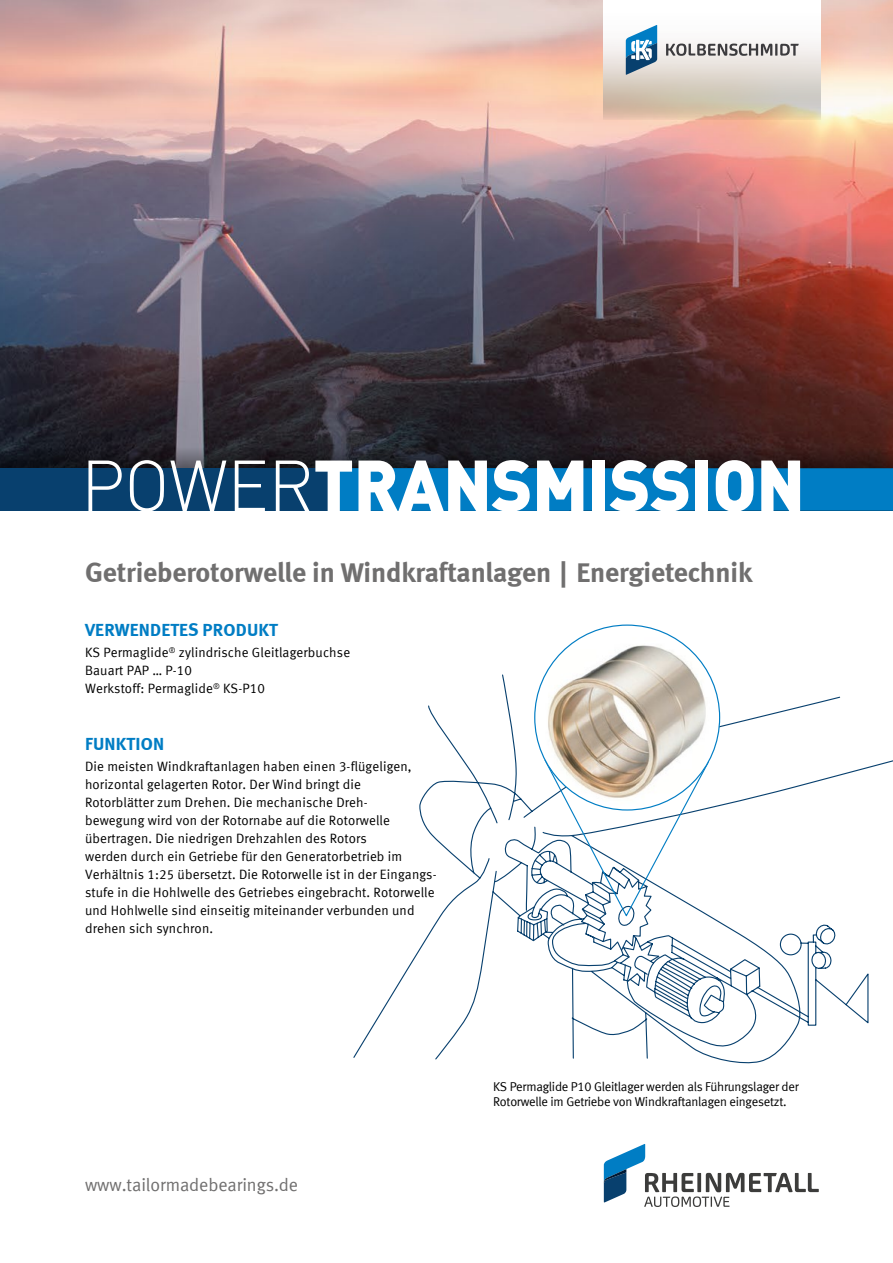
<style>
.page{position:relative;width:893px;height:1263px;background:#fff}
.page>*{position:absolute;margin:0;border:0;box-sizing:border-box;transform-origin:0 0}
.t1{font:900 71.25px "DIN Pro";letter-spacing:-.01em;color:#fff}
.t2{font:27.75px "Meta Bold LF";letter-spacing:-.005em;color:#706f6f}
.t3{font:18px "Meta Bold LF";letter-spacing:.01em;color:#007dc4}
.t4{font:18px "Meta Normal LF";letter-spacing:-.005em;color:#706f6f}
.t5{font:13.5px/18px "Meta Normal LF";letter-spacing:.01em;color:#000}
.t6{font:12.75px/15.3px "Meta Normal LF";letter-spacing:-.02em;color:#000}
.s1{font-weight:300}
</style>
<div class="page">
<img style="left:0;top:0;width:893px;height:447px">
<svg style="left:0;top:447px;width:893px;height:22px;background:#231d22"></svg>
<div style="left:0;top:469px;width:569px;height:42px;background:#08406e"></div>
<div style="left:334px;top:468px;width:559px;height:43px;background:#007dc4"></div>
<svg style="left:353px;top:674px;width:540px;height:390px"></svg>
<svg style="left:543px;top:810px;width:167px;height:108px"></svg>
<img style="left:537px;top:626px;width:181px;height:184px">
<svg style="left:604px;top:1144px;width:215px;height:63px"></svg>
<svg style="left:604px;top:0;width:217px;height:120px"></svg>
<svg style="left:626px;top:25px;width:31px;height:50px"></svg>
<svg style="left:666px;top:44px;width:133px;height:12px"></svg>
<h1 class="t1" style="left:81px;top:428px;width:726px"><span class="s1">POWER</span>TRANSMISSION</h1>
<h2 class="t2" style="left:85px;top:556px;width:669px">Getrieberotorwelle in Windkraftanlagen | Energietechnik</h2>
<h3 class="t3" style="left:85px;top:619px;width:194px">VERWENDETES PRODUKT</h3>
<p class="t5" style="left:85px;top:643px;width:267px">KS Permaglide<sup>®</sup> zylindrische Gleitlagerbuchse<br>Bauart PAP … P-10<br>Werkstoff: Permaglide<sup>®</sup> KS-P10</p>
<h3 class="t3" style="left:85px;top:733px;width:81px">FUNKTION</h3>
<p class="t5" style="left:85px;top:757px;width:353px">Die meisten Windkraftanlagen haben einen 3-flügeligen, horizontal gelagerten Rotor. Der Wind bringt die<br>Rotorblätter zum Drehen. Die mechanische Dreh-<br>bewegung wird von der Rotornabe auf die Rotorwelle übertragen. Die niedrigen Drehzahlen des Rotors<br>werden durch ein Getriebe für den Generatorbetrieb im Verhältnis 1:25 übersetzt. Die Rotorwelle ist in der Eingangs&shy;stufe in die Hohlwelle des Getriebes eingebracht. Rotorwelle und Hohlwelle sind einseitig miteinander verbunden und drehen sich synchron.</p>
<h3 class="t4" style="left:85px;top:1174px;width:215px">www.tailormadebearings.de</h3>
<p class="t6" style="left:493px;top:1079px;width:307px">KS Permaglide P10 Gleitlager werden als Führungslager der<br>Rotorwelle im Getriebe von Windkraftanlagen eingesetzt.</p>
</div>
